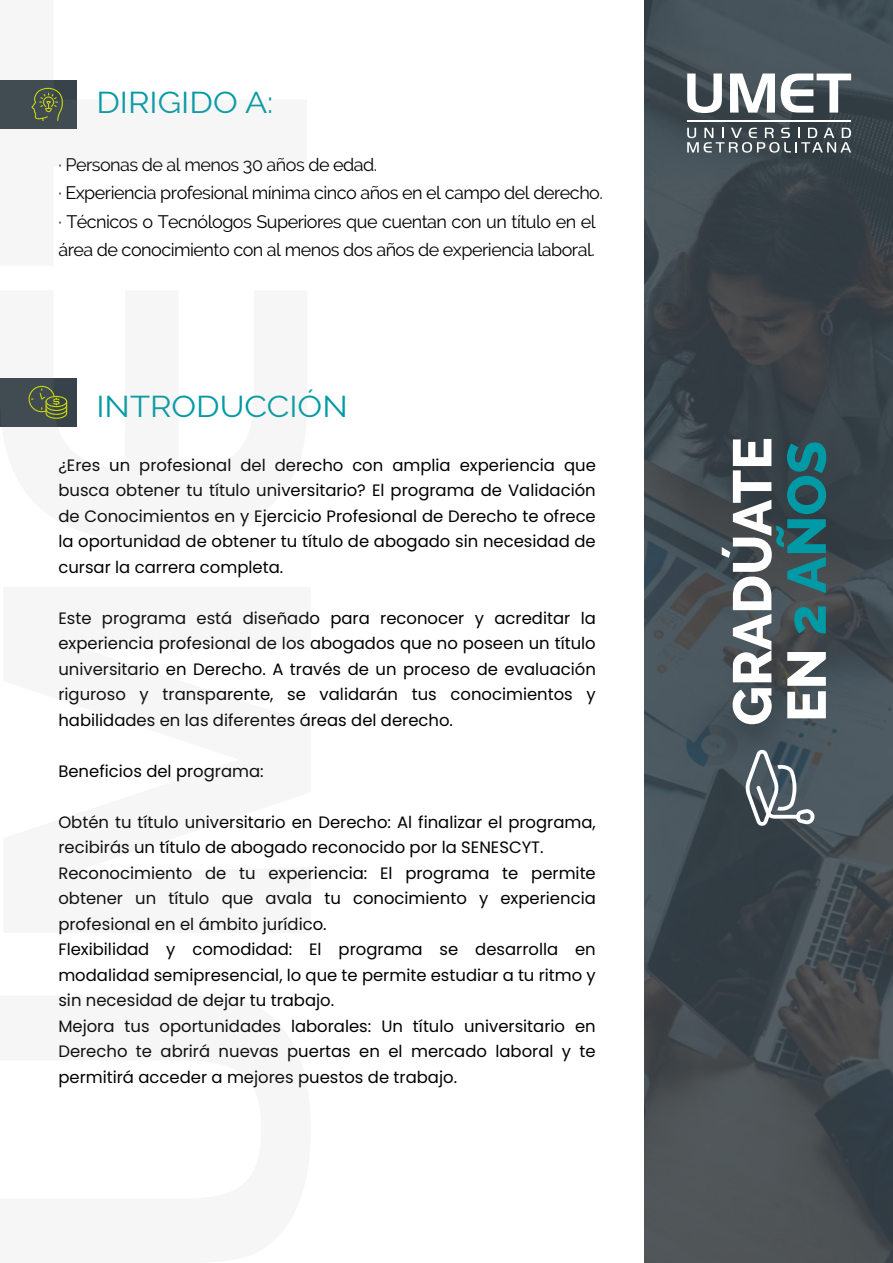
<style>
.page{position:relative;width:893px;height:1263px;background:#fff}
.page>*{position:absolute;margin:0;border:0;box-sizing:border-box;transform-origin:0 0}
.t1{font:800 54.3px/54.4px "Raleway";color:#fff}
.t2{font:30px "Raleway";color:#009aa6;scale:1.1 1}
.t3{font:18px/28.5px "Raleway";letter-spacing:-.03em;color:#000}
.t4{font:16.5px/25.5px "Poppins";color:#000;text-align:justify}
.s1{color:#009aa6}
</style>
<div class="page">
<svg style="left:644px;top:0;width:249px;height:1263px;background:#40494f"></svg>
<svg style="left:687px;top:73px;width:35px;height:40px"></svg>
<svg style="left:730px;top:73px;width:45px;height:40px"></svg>
<svg style="left:781px;top:73px;width:70px;height:40px"></svg>
<svg style="left:687px;top:128px;width:164px;height:25px;background:#646c72"></svg>
<hr style="left:687px;top:120px;width:164px;height:2px;background:#fff">
<svg style="left:745px;top:750px;width:70px;height:76px"></svg>
<svg style="left:0;top:378px;width:77px;height:49px;background:#47524a"></svg>
<svg style="left:0;top:80px;width:77px;height:49px;background:#46504d"></svg>
<h2 class="t2" style="left:96px;top:85px;width:162px">DIRIGIDO A:</h2>
<p class="t3" style="left:58px;top:150px;width:546px">· Personas de al menos 30 años de edad.<br>· Experiencia profesional mínima cinco años en el campo del derecho. · Técnicos o Tecnólogos Superiores que cuentan con un título en el área de conocimiento con al menos dos años de experiencia laboral.</p>
<h2 class="t2" style="left:96px;top:389px;width:230px">INTRODUCCIÓN</h2>
<p class="t4" style="left:58px;top:452px;width:539px">¿Eres un profesional del derecho con amplia experiencia que busca obtener tu título universitario? El programa de Validación de Conocimientos en y Ejercicio Profesional de Derecho te ofrece la oportunidad de obtener tu título de abogado sin necesidad de cursar la carrera completa.</p>
<p class="t4" style="left:58px;top:605px;width:539px">Este programa está diseñado para reconocer y acreditar la experiencia profesional de los abogados que no poseen un título universitario en Derecho. A través de un proceso de evaluación riguroso y transparente, se validarán tus conocimientos y habilidades en las diferentes áreas del derecho.</p>
<p class="t4" style="left:58px;top:758px;width:207px">Beneficios del programa:</p>
<p class="t4" style="left:58px;top:809px;width:539px;text-align:left">Obtén tu título universitario en Derecho: Al finalizar el programa, recibirás un título de abogado reconocido por la SENESCYT.<br>Reconocimiento de tu experiencia: El programa te permite obtener un título que avala tu conocimiento y experiencia profesional en el ámbito jurídico.<br>Flexibilidad y comodidad: El programa se desarrolla en modalidad semipresencial, lo que te permite estudiar a tu ritmo y sin necesidad de dejar tu trabajo.<br>Mejora tus oportunidades laborales: Un título universitario en Derecho te abrirá nuevas puertas en el mercado laboral y te permitirá acceder a mejores puestos de trabajo.</p>
<h1 class="t1" style="left:725px;top:726px;width:290px;rotate:-90deg">GRADÚATE<br>EN <span class="s1">2 AÑOS</span></h1>
</div>
